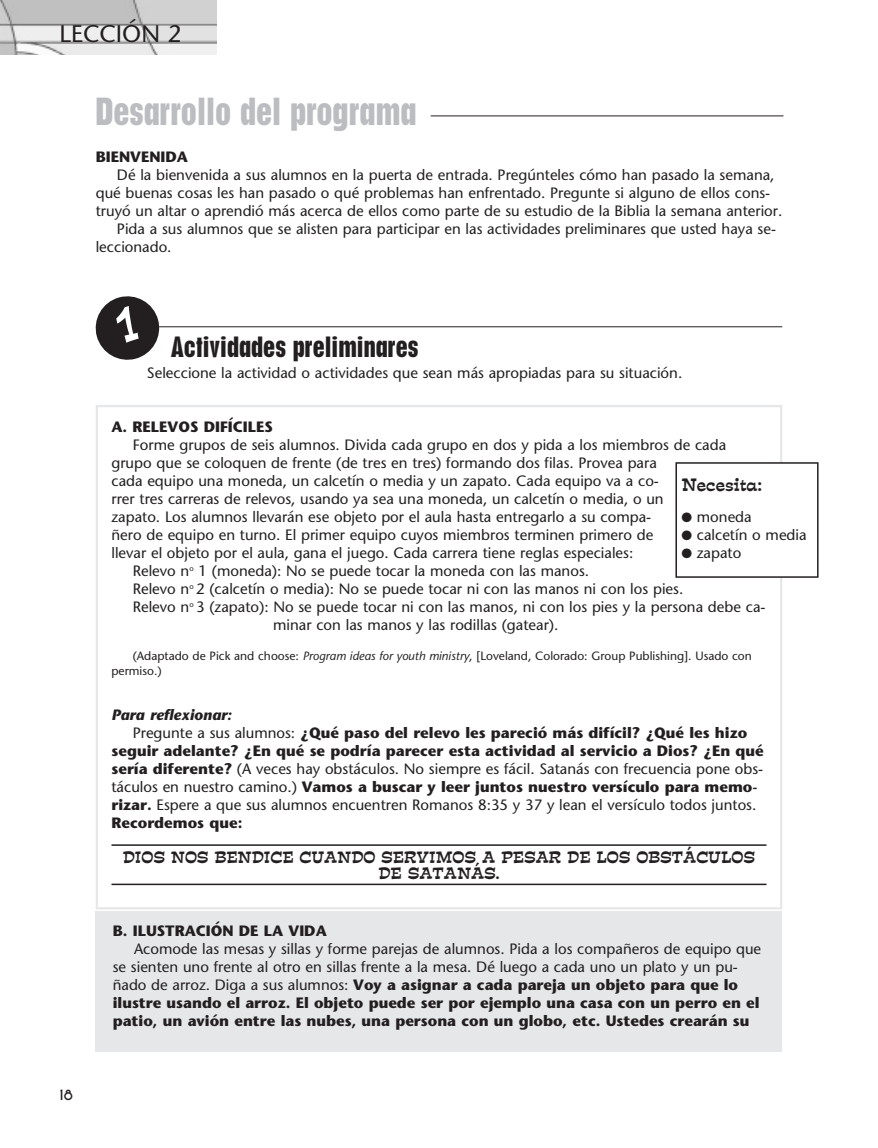
<style>
.page{position:relative;width:878px;height:1148px;background:#fff}
.page>*{position:absolute;margin:0;border:0;box-sizing:border-box;transform-origin:0 0}
.t1{font:700 condensed 36px "Placard";color:#bcbdc0}
.t2{font:700 condensed 27px "Placard";color:#231f20}
.t3{font:24px "Stone Sans";color:#231f20}
.t4{font:16.5px "Estro Font";color:#231f20}
.t5{font:15px/18px "Stone Sans";color:#231f20}
.t6{font:700 15px "Stone Sans";color:#231f20}
.t7{font:15px/16.5px "Estro Font";color:#231f20;text-align:center}
.t8{font:italic 700 15px "Stone Sans";color:#231f20}
.t9{font:700 15px "New Garden";color:#231f20}
.t10{font:12px/15px "Stone Sans";color:#231f20}
.s1{font-style:italic}
.s2{font-weight:400}
.s3{font-weight:700}
</style>
<div class="page">
<img style="left:0;top:0;width:216px;height:54px">
<hr style="left:430px;top:115px;width:353px;height:1px;background:#231f20">
<hr style="left:111px;top:844px;width:655px;height:1px;background:#231f20">
<hr style="left:111px;top:883px;width:655px;height:2px;background:#231f20">
<hr style="left:144px;top:326px;width:638px;height:1px;background:#231f20">
<div style="left:675px;top:462px;width:143px;height:116px;border:2px solid #231f20"></div>
<div style="left:96px;top:911px;width:686px;height:141px;background:#e6e7e9"></div>
<svg style="left:95px;top:296px;width:68px;height:64px"></svg>
<h3 class="t3" style="left:60px;top:24px;width:123px">LECCIÓN 2</h3>
<h1 class="t1" style="left:96px;top:98px;width:322px">Desarrollo del programa</h1>
<p class="t6" style="left:96px;top:151px;width:94px">BIENVENIDA</p>
<p class="t5" style="left:117px;top:167px;width:659px">Dé la bienvenida a sus alumnos en la puerta de entrada. Pregúnteles cómo han pasado la semana,</p>
<p class="t5" style="left:96px;top:185px;width:676px">qué buenas cosas les han pasado o qué problemas han enfrentado. Pregunte si alguno de ellos cons-</p>
<p class="t5" style="left:96px;top:203px;width:688px">truyó un altar o aprendió más acerca de ellos como parte de su estudio de la Biblia la semana anterior.</p>
<p class="t5" style="left:117px;top:221px;width:660px">Pida a sus alumnos que se alisten para participar en las actividades preliminares que usted haya se-</p>
<p class="t5" style="left:96px;top:239px;width:77px">leccionado.</p>
<h2 class="t2" style="left:171px;top:337px;width:249px">Actividades preliminares</h2>
<p class="t5" style="left:147px;top:365px;width:537px">Seleccione la actividad o actividades que sean más apropiadas para su situación.</p>
<p class="t6" style="left:111px;top:421px;width:163px">A. RELEVOS DIFÍCILES</p>
<p class="t5" style="left:133px;top:437px;width:595px">Forme grupos de seis alumnos. Divida cada grupo en dos y pida a los miembros de cada</p>
<p class="t5" style="left:111px;top:455px;width:547px">grupo que se coloquen de frente (de tres en tres) formando dos filas. Provea para</p>
<p class="t5" style="left:111px;top:473px;width:548px">cada equipo una moneda, un calcetín o media y un zapato. Cada equipo va a co-</p>
<p class="t5" style="left:111px;top:491px;width:553px">rrer tres carreras de relevos, usando ya sea una moneda, un calcetín o media, o un</p>
<p class="t5" style="left:111px;top:509px;width:541px">zapato. Los alumnos llevarán ese objeto por el aula hasta entregarlo a su compa-</p>
<p class="t5" style="left:111px;top:527px;width:543px">ñero de equipo en turno. El primer equipo cuyos miembros terminen primero de</p>
<p class="t5" style="left:111px;top:545px;width:523px">llevar el objeto por el aula, gana el juego. Cada carrera tiene reglas especiales:</p>
<p class="t5" style="left:133px;top:563px;width:458px">Relevo n<sup>o</sup> 1 (moneda): No se puede tocar la moneda con las manos.</p>
<p class="t5" style="left:133px;top:581px;width:552px">Relevo n<sup>o</sup> 2 (calcetín o media): No se puede tocar ni con las manos ni con los pies.</p>
<p class="t5" style="left:133px;top:599px;width:634px">Relevo n<sup>o</sup> 3 (zapato): No se puede tocar ni con las manos, ni con los pies y la persona debe ca-</p>
<p class="t5" style="left:273px;top:617px;width:287px">minar con las manos y las rodillas (gatear).</p>
<p class="t10" style="left:111px;top:650px;width:642px;text-indent:21px">(Adaptado de Pick and choose: <span class="s1">Program ideas for youth ministry</span>, [Loveland, Colorado: Group Publishing]. Usado con permiso.)</p>
<p class="t8" style="left:111px;top:709px;width:122px">Para reflexionar:</p>
<p class="t6" style="left:133px;top:727px;width:616px"><span class="s2">Pregunte a sus alumnos:</span> ¿Qué paso del relevo les pareció más difícil? ¿Qué les hizo</p>
<p class="t6" style="left:111px;top:745px;width:653px">seguir adelante? ¿En qué se podría parecer esta actividad al servicio a Dios? ¿En qué</p>
<p class="t5" style="left:111px;top:761px;width:653px"><span class="s3">sería diferente?</span> (A veces hay obstáculos. No siempre es fácil. Satanás con frecuencia pone obs-</p>
<p class="t6" style="left:111px;top:781px;width:647px"><span class="s2">táculos en nuestro camino.)</span> Vamos a buscar y leer juntos nuestro versículo para memo-</p>
<p class="t5" style="left:111px;top:797px;width:646px"><span class="s3">rizar.</span> Espere a que sus alumnos encuentren Romanos 8:35 y 37 y lean el versículo todos juntos.</p>
<p class="t6" style="left:111px;top:817px;width:132px">Recordemos que:</p>
<p class="t7" style="left:123px;top:849px;width:633px">DIOS NOS BENDICE CUANDO SERVIMOS A PESAR DE LOS OBSTÁCULOS<br>DE SATANÁS.</p>
<p class="t4" style="left:681px;top:475px;width:82px">Necesita:</p>
<p class="t5" style="left:681px;top:509px;width:72px">● moneda</p>
<p class="t5" style="left:681px;top:527px;width:127px">● calcetín o media</p>
<p class="t5" style="left:681px;top:545px;width:61px">● zapato</p>
<p class="t9" style="left:60px;top:1086px;width:15px">18</p>
<p class="t6" style="left:113px;top:925px;width:216px">B. ILUSTRACIÓN DE LA VIDA</p>
<p class="t5" style="left:113px;top:941px;width:650px;text-indent:21px">Acomode las mesas y sillas y forme parejas de alumnos. Pida a los compañeros de equipo que se sienten uno frente al otro en sillas frente a la mesa. Dé luego a cada uno un plato y un pu&shy;ñado de arroz. Diga a sus alumnos: <span class="s3">Voy a asignar a cada pareja un objeto para que lo ilustre usando el arroz. El objeto puede ser por ejemplo una casa con un perro en el patio, un avión entre las nubes, una persona con un globo, etc. Ustedes crearán su</span></p>
</div>
